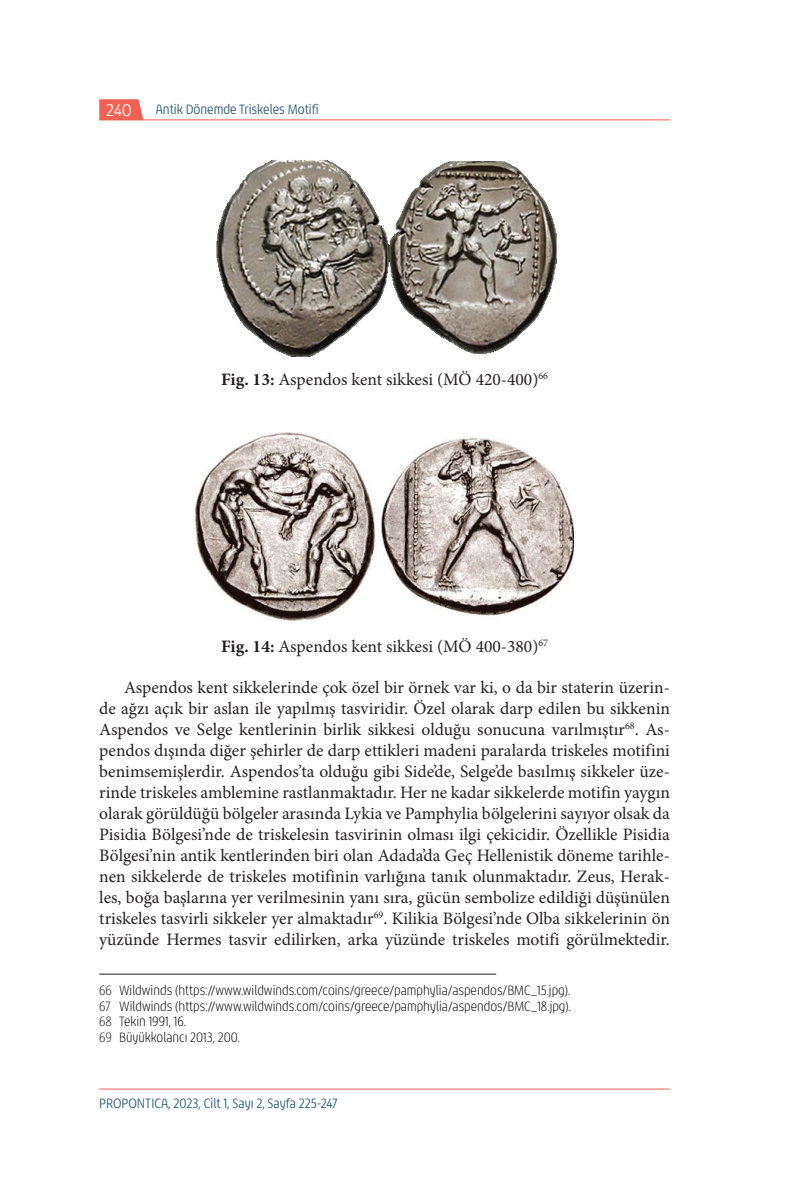
<style>
.page{position:relative;width:794px;height:1191px;background:#fff}
.page>*{position:absolute;margin:0;border:0;box-sizing:border-box;transform-origin:0 0}
.ANA_METİN{font:17.5px/21px "Minion Pro";color:#231f20;text-align:justify}
.t1{font:17.5px "Chypre Nor Boo";color:#fff}
.DIPNOT{font:14px "Chypre Con Thi";color:#000}
.t2{font:14px "Chypre Con Boo";color:#285b77}
.s1{font-weight:700}
.s2{color:#231f20}
</style>
<div class="page">
<svg style="left:99px;top:99px;width:44px;height:21px"></svg>
<hr style="left:99px;top:120px;width:571px;height:1px;background:#f16153">
<hr style="left:99px;top:1088px;width:571px;height:1px;background:#f16153">
<hr style="left:99px;top:973px;width:397px;height:1px;background:#231f20">
<img style="left:216px;top:160px;width:341px;height:197px">
<img style="left:196px;top:433px;width:377px;height:187px">
<p class="t1" style="left:106px;top:100px;width:28px">240</p>
<p class="t2" style="left:156px;top:101px;width:164px">Antik Dönemde Triskeles Motifi</p>
<p class="ANA_METİN" style="left:221px;top:369px;width:329px"><span class="s1">Fig. 13:</span> Aspendos kent sikkesi (MÖ 420-400)<sup>66</sup></p>
<p class="ANA_METİN" style="left:221px;top:636px;width:329px"><span class="s1">Fig. 14:</span> Aspendos kent sikkesi (MÖ 400-380)<sup>67</sup></p>
<p class="ANA_METİN" style="left:99px;top:676px;width:572px;text-indent:25px">Aspendos kent sikkelerinde çok özel bir örnek var ki, o da bir staterin üzerin&shy;de ağzı açık bir aslan ile yapılmış tasviridir. Özel olarak darp edilen bu sikkenin Aspendos ve Selge kentlerinin birlik sikkesi olduğu sonucuna varılmıştır<sup>68</sup>. As&shy;pendos dışında diğer şehirler de darp ettikleri madeni paralarda triskeles motifini benimsemişlerdir. Aspendos’ta olduğu gibi Side’de, Selge’de basılmış sikkeler üze&shy;rinde triskeles amblemine rastlanmaktadır. Her ne kadar sikkelerde motifin yaygın olarak görüldüğü bölgeler arasında Lykia ve Pamphylia bölgelerini sayıyor olsak da Pisidia Bölgesi’nde de triskelesin tasvirinin olması ilgi çekicidir. Özellikle Pisidia Bölgesi’nin antik kentlerinden biri olan Adada’da Geç Hellenistik döneme tarihle&shy;nen sikkelerde de triskeles motifinin varlığına tanık olunmaktadır. Zeus, Herak&shy;les, boğa başlarına yer verilmesinin yanı sıra, gücün sembolize edildiği düşünülen triskeles tasvirli sikkeler yer almaktadır<sup>69</sup>. Kilikia Bölgesi’nde Olba sikkelerinin ön yüzünde Hermes tasvir edilirken, arka yüzünde triskeles motifi görülmektedir.</p>
<p class="DIPNOT" style="left:99px;top:982px;width:472px"><span class="s2">66</span> Wildwinds (https://www.wildwinds.com/coins/greece/pamphylia/aspendos/BMC_15.jpg).</p>
<p class="DIPNOT" style="left:99px;top:997px;width:473px"><span class="s2">67</span> Wildwinds (https://www.wildwinds.com/coins/greece/pamphylia/aspendos/BMC_18.jpg).</p>
<p class="DIPNOT" style="left:99px;top:1013px;width:88px"><span class="s2">68</span> Tekin 1991, 16.</p>
<p class="DIPNOT" style="left:99px;top:1029px;width:142px"><span class="s2">69</span> Büyükkolancı 2013, 200.</p>
<p class="t2" style="left:99px;top:1095px;width:240px">PROPONTICA, 2023, Cilt 1, Sayı 2, Sayfa 225-247</p>
</div>
